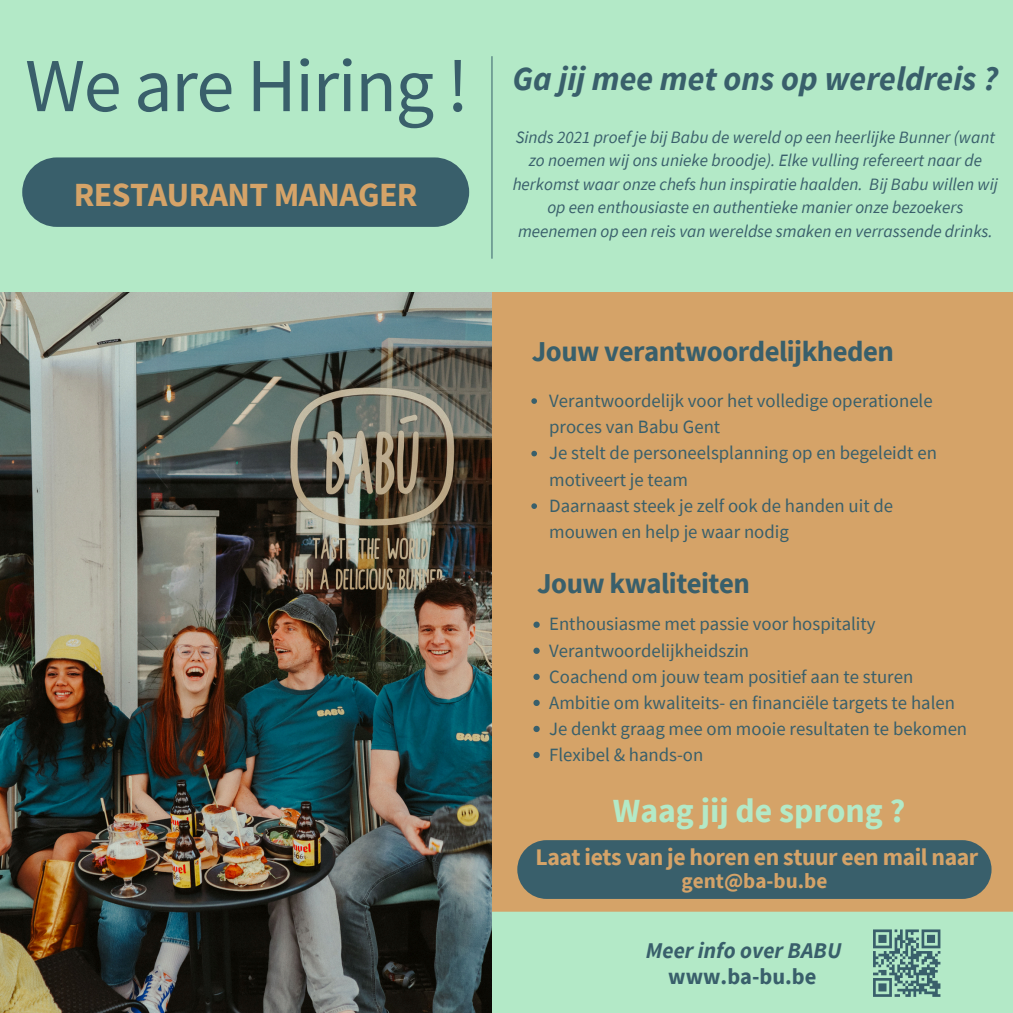
<style>
.page{position:relative;width:1013px;height:1013px;background:#fff}
.page>*{position:absolute;margin:0;border:0;box-sizing:border-box;transform-origin:0 0}
.t1{font:76.38px "Source Sans Pro";letter-spacing:-.02em;color:#395f6b}
.t2{font:italic 700 33.75px "Source Sans Pro";color:#395f6b}
.t3{font:700 33.75px "Source Sans Pro";letter-spacing:-.02em;color:#d5a368}
.t4{font:700 33.75px "Source Sans Pro";color:#b3e9c7}
.t5{font:700 28.75px "Source Sans Pro";letter-spacing:-.02em;color:#395f6b}
.t6{font:700 23.75px "Source Sans Pro";letter-spacing:-.02em;color:#d5a368}
.t7{font:italic 700 22.5px "Source Sans Pro";color:#395f6b}
.t8{font:700 22.5px "Source Sans Pro";color:#395f6b}
.t9{font:700 21.25px "Source Sans Pro";color:#d5a368}
.t10{font:18.75px/26.2px "Source Sans Pro";color:#395f6b}
.t11{font:italic 17.25px/23.5px "Source Sans Pro";color:#395f6b;text-align:center}
</style>
<div class="page">
<div style="left:0;top:0;width:1012px;height:1012px;background:#b3e9c7"></div>
<div style="left:0;top:292px;width:1012px;height:720px;background:#d5a368"></div>
<div style="left:491px;top:911px;width:521px;height:101px;background:#b3e9c7"></div>
<img style="left:0;top:292px;width:491px;height:720px">
<div style="left:22px;top:157px;width:447px;height:70px;background:#395f6b;border-radius:35px"></div>
<div style="left:517px;top:840px;width:474px;height:58px;background:#395f6b;border-radius:29px"></div>
<svg style="left:533px;top:621px;width:6px;height:7px"></svg>
<svg style="left:533px;top:647px;width:6px;height:7px"></svg>
<svg style="left:533px;top:673px;width:6px;height:7px"></svg>
<svg style="left:533px;top:699px;width:6px;height:7px"></svg>
<svg style="left:533px;top:725px;width:6px;height:7px"></svg>
<svg style="left:533px;top:752px;width:6px;height:6px"></svg>
<svg style="left:531px;top:398px;width:6px;height:6px"></svg>
<svg style="left:531px;top:451px;width:6px;height:5px"></svg>
<svg style="left:531px;top:503px;width:6px;height:6px"></svg>
<hr style="left:491px;top:56px;width:1px;height:203px;background:#395f6b">
<div style="left:867px;top:924px;width:78px;height:78px;background:#b3e9c7"></div>
<svg style="left:873px;top:929px;width:67px;height:67px"></svg>
<h1 class="t1" style="left:25px;top:36px;width:445px">We are Hiring !</h1>
<h2 class="t2" style="left:512px;top:57px;width:487px">Ga jij mee met ons op wereldreis ?</h2>
<h3 class="t11" style="left:512px;top:125px;width:487px">Sinds 2021 proef je bij Babu de wereld op een heerlijke Bunner (want zo noemen wij ons unieke broodje). Elke vulling refereert naar de herkomst waar onze chefs hun inspiratie haalden. Bij Babu willen wij op een enthousiaste en authentieke manier onze bezoekers meenemen op een reis van wereldse smaken en verrassende drinks.</h3>
<h3 class="t3" style="left:74px;top:172px;width:345px">RESTAURANT MANAGER</h3>
<p class="t5" style="left:532px;top:333px;width:363px">Jouw verantwoordelijkheden</p>
<h5 class="t10" style="left:549px;top:387px;width:385px">Verantwoordelijk voor het volledige operationele proces van Babu Gent</h5>
<p class="t10" style="left:549px;top:439px;width:389px">Je stelt de personeelsplanning op en begeleidt en motiveert je team</p>
<h5 class="t10" style="left:549px;top:492px;width:345px">Daarnaast steek je zelf ook de handen uit de mouwen en help je waar nodig</h5>
<p class="t5" style="left:537px;top:564px;width:214px">Jouw kwaliteiten</p>
<h4 class="t10" style="left:549px;top:610px;width:328px">Enthousiasme met passie voor hospitality</h4>
<p class="t10" style="left:549px;top:636px;width:201px">Verantwoordelijkheidszin</p>
<p class="t10" style="left:549px;top:662px;width:365px">Coachend om jouw team positief aan te sturen</p>
<p class="t10" style="left:549px;top:688px;width:407px">Ambitie om kwaliteits- en financiële targets te halen</p>
<h4 class="t10" style="left:549px;top:715px;width:419px">Je denkt graag mee om mooie resultaten te bekomen</h4>
<p class="t10" style="left:549px;top:741px;width:156px">Flexibel &amp; hands-on</p>
<p class="t4" style="left:613px;top:788px;width:294px">Waag jij de sprong ?</p>
<p class="t6" style="left:535px;top:841px;width:444px">Laat iets van je horen en stuur een mail naar</p>
<p class="t9" style="left:681px;top:867px;width:148px">gent@ba-bu.be</p>
<p class="t7" style="left:646px;top:935px;width:197px">Meer info over BABU</p>
<p class="t8" style="left:668px;top:962px;width:150px">www.ba-bu.be</p>
</div>
